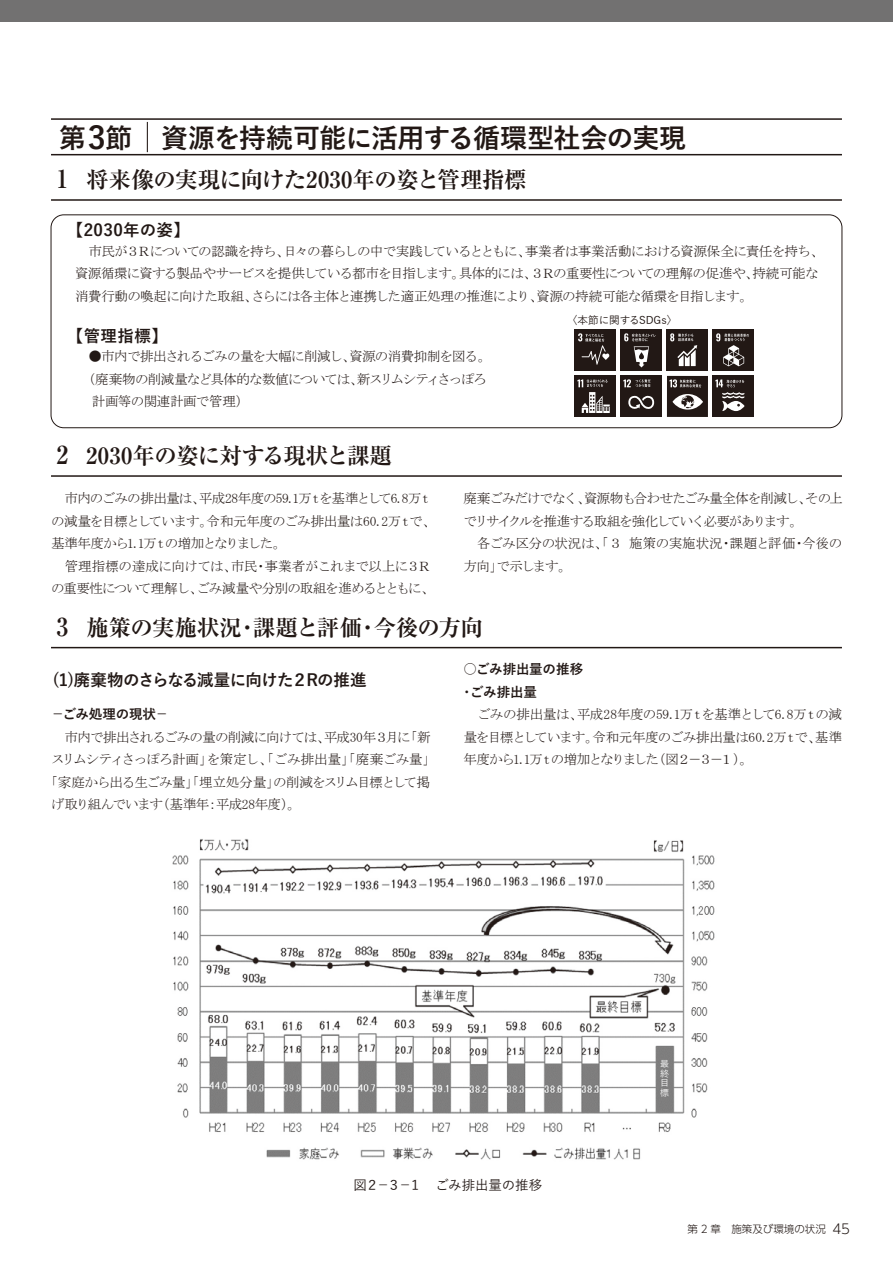
<style>
.page{position:relative;width:893px;height:1263px;background:#fff}
.page>*{position:absolute;margin:0;border:0;box-sizing:border-box;transform-origin:0 0}
.t1{font:700 27px "Yu Go";letter-spacing:-.03em;color:#221815}
.t2{font:700 22.5px "Ryumin Pro";letter-spacing:-.02em;color:#221815}
.t3{font:700 16.5px "Yu Go";letter-spacing:-.045em;color:#221815}
.t4{font:700 16.5px "Yu Go";letter-spacing:.025em;color:#221815}
.t5{font:700 16.5px "Yu Go";letter-spacing:-.01em;color:#221815}
.t6{font:13.5px/22.5px "MS Mincho";letter-spacing:-.055em;color:#221815}
.t7{font:13.5px/22.5px "MS Mincho";letter-spacing:-.035em;color:#221815}
.t8{font:13.5px/22.5px "MS Mincho";letter-spacing:-.08em;color:#221815}
.t9{font:700 13.5px/22.5px "Yu Go";letter-spacing:-.015em;color:#221815}
.t10{font:500 13.5px "Yu Go";letter-spacing:-.015em;color:#221815}
.t11{font:500 10.65px "Yu Go";color:#221815}
.t12{font:300 10.5px "UD Shin Go Pro";color:#221815}
.t13{font:500 9px/9.4px "Yu Go";color:#fff}
.s1{font-size:31.05px}
.s2{font-size:24.75px}
.s3{font-size:13.5px}
</style>
<div class="page">
<img style="left:172px;top:839px;width:543px;height:321px">
<hr style="left:51px;top:154px;width:791px;height:1px;background:#221815">
<hr style="left:51px;top:118px;width:791px;height:2px;background:#221815">
<hr style="left:51px;top:199px;width:791px;height:2px;background:#221815">
<hr style="left:51px;top:475px;width:791px;height:2px;background:#221815">
<hr style="left:51px;top:647px;width:791px;height:1px;background:#221815">
<hr style="left:147px;top:122px;width:1px;height:30px;background:#221815">
<div style="left:51px;top:214px;width:791px;height:214px;border:1px solid #221815;border-radius:13px"></div>
<div style="left:575px;top:330px;width:41px;height:41px;background:#221815"></div>
<svg style="left:578px;top:333px;width:31px;height:32px"></svg>
<div style="left:621px;top:330px;width:41px;height:41px;background:#221815"></div>
<svg style="left:624px;top:333px;width:32px;height:34px"></svg>
<div style="left:667px;top:330px;width:41px;height:41px;background:#221815"></div>
<svg style="left:670px;top:333px;width:27px;height:33px"></svg>
<div style="left:713px;top:330px;width:41px;height:41px;background:#221815"></div>
<svg style="left:716px;top:333px;width:33px;height:33px"></svg>
<div style="left:575px;top:376px;width:41px;height:41px;background:#221815"></div>
<svg style="left:577px;top:379px;width:33px;height:34px"></svg>
<div style="left:621px;top:376px;width:41px;height:41px;background:#221815"></div>
<svg style="left:628px;top:396px;width:26px;height:13px"></svg>
<svg style="left:623px;top:379px;width:28px;height:8px"></svg>
<div style="left:667px;top:376px;width:41px;height:41px;background:#221815"></div>
<svg style="left:672px;top:394px;width:31px;height:16px"></svg>
<svg style="left:669px;top:379px;width:32px;height:8px"></svg>
<div style="left:713px;top:376px;width:41px;height:41px;background:#221815"></div>
<svg style="left:715px;top:379px;width:30px;height:32px"></svg>
<div style="left:0;top:0;width:893px;height:21px;background:#727171"></div>
<h1 class="t1" style="left:59px;top:122px;width:628px">第<span class="s1">3</span>節 資源を持続可能に活用する循環型社会の実現</h1>
<h2 class="t2" style="left:57px;top:162px;width:472px"><span class="s2">1</span> 将来像の実現に向けた2030年の姿と管理指標</h2>
<p class="t4" style="left:67px;top:221px;width:125px">【2030年の姿】</p>
<p class="t6" style="left:75px;top:240px;width:751px;text-indent:14px">市民が３Ｒについての認識を持ち、日々の暮らしの中で実践しているとともに、事業者は事業活動における資源保全に責任を持ち、資源循環に資する製品やサービスを提供している都市を目指します。具体的には、３Ｒの重要性についての理解の促進や、持続可能な消費行動の喚起に向けた取組、さらには各主体と連携した適正処理の推進により、資源の持続可能な循環を目指します。</p>
<p class="t5" style="left:67px;top:326px;width:103px">【管理指標】</p>
<p class="t6" style="left:75px;top:345px;width:418px">　●市内で排出されるごみの量を大幅に削減し、資源の消費抑制を図る。</p>
<p class="t6" style="left:82px;top:367px;width:406px">（廃棄物の削減量など具体的な数値については、新スリムシティさっぽろ</p>
<p class="t7" style="left:92px;top:390px;width:159px">計画等の関連計画で管理）</p>
<h2 class="t2" style="left:57px;top:438px;width:337px"><span class="s2">2</span> 2030年の姿に対する現状と課題</h2>
<p class="t11" style="left:567px;top:310px;width:112px">〈本節に関するSDGs〉</p>
<p class="t6" style="left:51px;top:487px;width:387px;text-indent:14px">市内のごみの排出量は、平成28年度の59.1万ｔを基準として6.8万ｔの減量を目標としています。令和元年度のごみ排出量は60.2万ｔで、基準年度から1.1万ｔの増加となりました。<br>　管理指標の達成に向けては、市民・事業者がこれまで以上に３Ｒの重要性について理解し、ごみ減量や分別の取組を進めるとともに、</p>
<p class="t8" style="left:464px;top:487px;width:381px">廃棄ごみだけでなく、資源物も合わせたごみ量全体を削減し、その上でリサイクルを推進する取組を強化していく必要があります。</p>
<p class="t7" style="left:464px;top:532px;width:380px;text-indent:14px">各ごみ区分の状況は、「３ 施策の実施状況・課題と評価・今後の方向」で示します。</p>
<h2 class="t2" style="left:57px;top:610px;width:428px"><span class="s2">3</span> 施策の実施状況・課題と評価・今後の方向</h2>
<p class="t3" style="left:53px;top:671px;width:316px">(1)廃棄物のさらなる減量に向けた２Rの推進</p>
<p class="t9" style="left:460px;top:658px;width:125px">○ごみ排出量の推移・ごみ排出量</p>
<p class="t6" style="left:463px;top:703px;width:380px;text-align:justify;text-indent:14px">ごみの排出量は、平成28年度の59.1万ｔを基準として6.8万ｔの減量を目標としています。令和元年度のごみ排出量は60.2万ｔで、基準年度から1.1万ｔの増加となりました（図２－３－１）。</p>
<p class="t9" style="left:51px;top:703px;width:119px">－ごみ処理の現状－</p>
<p class="t6" style="left:65px;top:725px;width:368px">市内で排出されるごみの量の削減に向けては、平成30年３月に「新</p>
<p class="t7" style="left:51px;top:748px;width:387px">スリムシティさっぽろ計画」を策定し、「ごみ排出量」「廃棄ごみ量」</p>
<p class="t6" style="left:44px;top:770px;width:387px">「家庭から出る生ごみ量」「埋立処分量」の削減をスリム目標として掲</p>
<p class="t6" style="left:51px;top:793px;width:252px">げ取り組んでいます（基準年：平成28年度）。</p>
<p class="t10" style="left:353px;top:1173px;width:190px">図２－３－１　ごみ排出量の推移</p>
<p class="t13" style="left:660px;top:1058px;width:10px">最終目標</p>
<p class="t12" style="left:688px;top:1220px;width:164px">第 2 章　施策及び環境の状況 <span class="s3">45</span></p>
</div>
